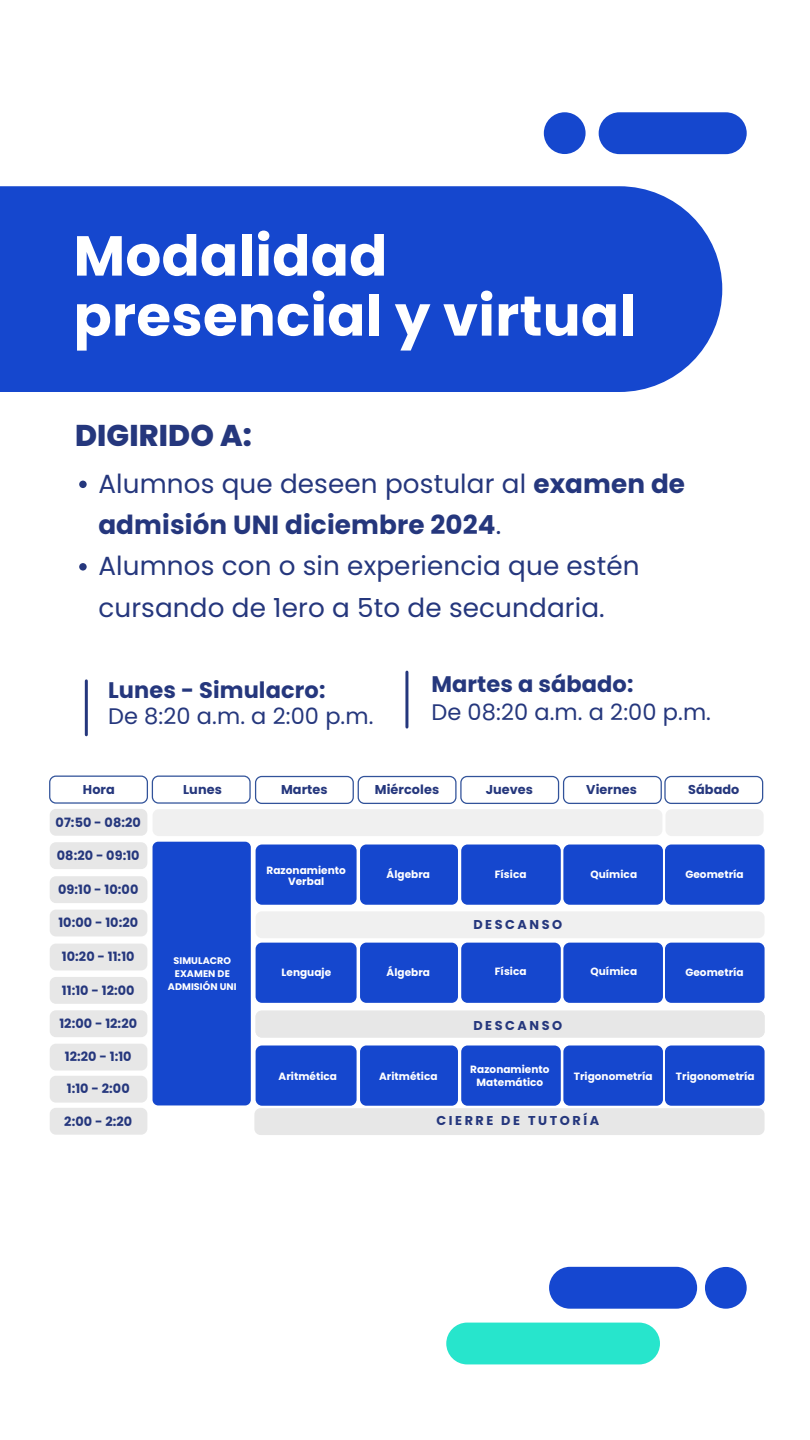
<style>
.page{position:relative;width:810px;height:1440px;background:#fff}
.page>*{position:absolute;margin:0;border:0;box-sizing:border-box;transform-origin:0 0}
.t1{font:700 56.25px/60px "Poppins";letter-spacing:.005em;color:#fff}
.t2{font:800 30px "Poppins";letter-spacing:.005em;color:#25377d}
.t3{font:26.25px/41.2px "Poppins";letter-spacing:.005em;color:#25377d}
.t4{font:22.5px "Poppins";letter-spacing:.005em;color:#25377d}
.t5{font:700 22.5px "Poppins";letter-spacing:.005em;color:#25377d}
.t6{font:700 12.83px "Poppins";letter-spacing:.005em;color:#25377d}
.t7{font:700 12.83px "Poppins";letter-spacing:.2em;color:#25377d}
.t8{font:700 10.5px/10.9px "Poppins";letter-spacing:.005em;color:#fff;text-align:center}
.t9{font:700 9.6px/12.8px "Poppins";letter-spacing:.005em;color:#fff;text-align:center}
.s1{font-weight:700}
</style>
<div class="page">
<div style="left:0;top:186px;width:722px;height:206px;background:#1547ce"></div>
<div style="left:79px;top:481px;width:8px;height:7px;background:#25377d;border-radius:50%"></div>
<div style="left:79px;top:563px;width:8px;height:8px;background:#25377d;border-radius:50%"></div>
<hr style="left:85px;top:681px;width:3px;height:54px;background:#25377d">
<hr style="left:405px;top:672px;width:3px;height:55px;background:#25377d">
<div style="left:49px;top:776px;width:99px;height:28px;border:1px solid #32539a;border-radius:6px"></div>
<div style="left:50px;top:809px;width:97px;height:27px;background:#e7e7e7;border-radius:6px"></div>
<div style="left:50px;top:842px;width:97px;height:27px;background:#e7e7e7;border-radius:6px"></div>
<div style="left:50px;top:876px;width:97px;height:27px;background:#e7e7e7;border-radius:6px"></div>
<div style="left:50px;top:910px;width:97px;height:26px;background:#e7e7e7;border-radius:6px"></div>
<div style="left:50px;top:944px;width:97px;height:26px;background:#e7e7e7;border-radius:6px"></div>
<div style="left:50px;top:977px;width:97px;height:27px;background:#e7e7e7;border-radius:6px"></div>
<div style="left:50px;top:1010px;width:97px;height:27px;background:#e7e7e7;border-radius:6px"></div>
<div style="left:50px;top:1044px;width:97px;height:27px;background:#e7e7e7;border-radius:6px"></div>
<div style="left:50px;top:1076px;width:97px;height:27px;background:#e7e7e7;border-radius:6px"></div>
<div style="left:152px;top:776px;width:99px;height:28px;border:1px solid #32539a;border-radius:6px"></div>
<div style="left:255px;top:776px;width:99px;height:28px;border:1px solid #32539a;border-radius:6px"></div>
<div style="left:358px;top:776px;width:99px;height:28px;border:1px solid #32539a;border-radius:6px"></div>
<div style="left:460px;top:776px;width:99px;height:28px;border:1px solid #32539a;border-radius:6px"></div>
<div style="left:563px;top:776px;width:99px;height:28px;border:1px solid #32539a;border-radius:6px"></div>
<div style="left:50px;top:1108px;width:97px;height:27px;background:#e7e7e7;border-radius:6px"></div>
<div style="left:664px;top:776px;width:99px;height:28px;border:1px solid #32539a;border-radius:6px"></div>
<div style="left:153px;top:842px;width:98px;height:263px;background:#1547ce;border-radius:6px"></div>
<div style="left:256px;top:845px;width:101px;height:60px;background:#1547ce;border-radius:6px"></div>
<div style="left:360px;top:845px;width:98px;height:60px;background:#1547ce;border-radius:6px"></div>
<div style="left:461px;top:845px;width:100px;height:60px;background:#1547ce;border-radius:6px"></div>
<div style="left:563px;top:845px;width:100px;height:60px;background:#1547ce;border-radius:6px"></div>
<div style="left:665px;top:845px;width:100px;height:60px;background:#1547ce;border-radius:6px"></div>
<div style="left:256px;top:943px;width:101px;height:60px;background:#1547ce;border-radius:6px"></div>
<div style="left:360px;top:943px;width:98px;height:60px;background:#1547ce;border-radius:6px"></div>
<div style="left:461px;top:943px;width:100px;height:60px;background:#1547ce;border-radius:6px"></div>
<div style="left:563px;top:943px;width:100px;height:60px;background:#1547ce;border-radius:6px"></div>
<div style="left:665px;top:943px;width:100px;height:60px;background:#1547ce;border-radius:6px"></div>
<div style="left:256px;top:1046px;width:101px;height:60px;background:#1547ce;border-radius:6px"></div>
<div style="left:360px;top:1046px;width:98px;height:60px;background:#1547ce;border-radius:6px"></div>
<div style="left:461px;top:1046px;width:100px;height:60px;background:#1547ce;border-radius:6px"></div>
<div style="left:563px;top:1046px;width:100px;height:60px;background:#1547ce;border-radius:6px"></div>
<div style="left:665px;top:1046px;width:100px;height:60px;background:#1547ce;border-radius:6px"></div>
<div style="left:256px;top:911px;width:509px;height:27px;background:#f0f0f0;border-radius:6px"></div>
<div style="left:256px;top:1011px;width:509px;height:27px;background:#e7e7e7;border-radius:6px"></div>
<div style="left:254px;top:1108px;width:511px;height:27px;background:#e7e7e7;border-radius:6px"></div>
<div style="left:153px;top:809px;width:509px;height:27px;background:#f0f0f0;border-radius:6px"></div>
<div style="left:599px;top:112px;width:148px;height:42px;background:#1547ce;border-radius:21px"></div>
<div style="left:544px;top:112px;width:42px;height:42px;background:#1547ce;border-radius:50%"></div>
<div style="left:665px;top:809px;width:99px;height:27px;background:#f0f0f0;border-radius:6px"></div>
<div style="left:446px;top:1323px;width:214px;height:41px;background:#27e5cc;border-radius:21px"></div>
<div style="left:549px;top:1267px;width:148px;height:42px;background:#1547d0;border-radius:21px"></div>
<div style="left:705px;top:1267px;width:42px;height:42px;background:#1547d0;border-radius:50%"></div>
<h1 class="t1" style="left:74px;top:227px;width:564px">Modalidad presencial y virtual</h1>
<h2 class="t2" style="left:75px;top:423px;width:178px">DIGIRIDO A:</h2>
<h3 class="t3" style="left:98px;top:464px;width:588px">Alumnos que deseen postular al <span class="s1">examen de admisión UNI diciembre 2024</span>.<br>Alumnos con o sin experiencia que estén cursando de 1ero a 5to de secundaria.</h3>
<h3 class="t5" style="left:108px;top:676px;width:219px">Lunes - Simulacro:</h3>
<h3 class="t4" style="left:108px;top:703px;width:267px">De 8:20 a.m. a 2:00 p.m.</h3>
<h3 class="t5" style="left:431px;top:670px;width:204px">Martes a sábado:</h3>
<h3 class="t4" style="left:431px;top:699px;width:281px">De 08:20 a.m. a 2:00 p.m.</h3>
<p class="t6" style="left:83px;top:782px;width:33px">Hora</p>
<p class="t6" style="left:56px;top:814px;width:87px">07:50 - 08:20</p>
<p class="t6" style="left:57px;top:848px;width:84px">08:20 - 09:10</p>
<p class="t6" style="left:58px;top:882px;width:82px">09:10 - 10:00</p>
<p class="t6" style="left:58px;top:915px;width:81px">10:00 - 10:20</p>
<p class="t6" style="left:62px;top:949px;width:74px">10:20 - 11:10</p>
<p class="t6" style="left:62px;top:982px;width:74px">11:10 - 12:00</p>
<p class="t6" style="left:59px;top:1016px;width:79px">12:00 - 12:20</p>
<p class="t6" style="left:65px;top:1049px;width:68px">12:20 - 1:10</p>
<p class="t6" style="left:67px;top:1081px;width:64px">1:10 - 2:00</p>
<p class="t6" style="left:64px;top:1113px;width:69px">2:00 - 2:20</p>
<p class="t6" style="left:183px;top:782px;width:40px">Lunes</p>
<p class="t9" style="left:168px;top:955px;width:70px">SIMULACRO<br>EXAMEN DE<br>ADMISIÓN UNI</p>
<p class="t6" style="left:281px;top:782px;width:48px">Martes</p>
<p class="t6" style="left:375px;top:782px;width:66px">Miércoles</p>
<p class="t6" style="left:486px;top:782px;width:49px">Jueves</p>
<p class="t6" style="left:586px;top:782px;width:52px">Viernes</p>
<p class="t6" style="left:688px;top:782px;width:53px">Sábado</p>
<p class="t8" style="left:267px;top:865px;width:81px">Razonamiento<br>Verbal</p>
<p class="t8" style="left:387px;top:869px;width:45px">Álgebra</p>
<p class="t8" style="left:495px;top:869px;width:33px">Física</p>
<p class="t8" style="left:590px;top:869px;width:48px">Química</p>
<p class="t7" style="left:473px;top:917px;width:90px">DESCANSO</p>
<p class="t8" style="left:281px;top:967px;width:51px">Lenguaje</p>
<p class="t8" style="left:387px;top:967px;width:45px">Álgebra</p>
<p class="t8" style="left:495px;top:966px;width:33px">Física</p>
<p class="t8" style="left:590px;top:966px;width:48px">Química</p>
<p class="t7" style="left:473px;top:1018px;width:90px">DESCANSO</p>
<p class="t8" style="left:685px;top:869px;width:60px">Geometría</p>
<p class="t8" style="left:685px;top:967px;width:60px">Geometría</p>
<p class="t8" style="left:470px;top:1063px;width:81px;line-height:12.8px">Razonamiento<br>Matemático</p>
<p class="t8" style="left:279px;top:1071px;width:60px">Aritmética</p>
<p class="t8" style="left:379px;top:1071px;width:60px">Aritmética</p>
<p class="t8" style="left:574px;top:1071px;width:80px">Trigonometría</p>
<p class="t8" style="left:676px;top:1071px;width:80px">Trigonometría</p>
<p class="t7" style="left:436px;top:1113px;width:164px">CIERRE DE TUTORÍA</p>
</div>
